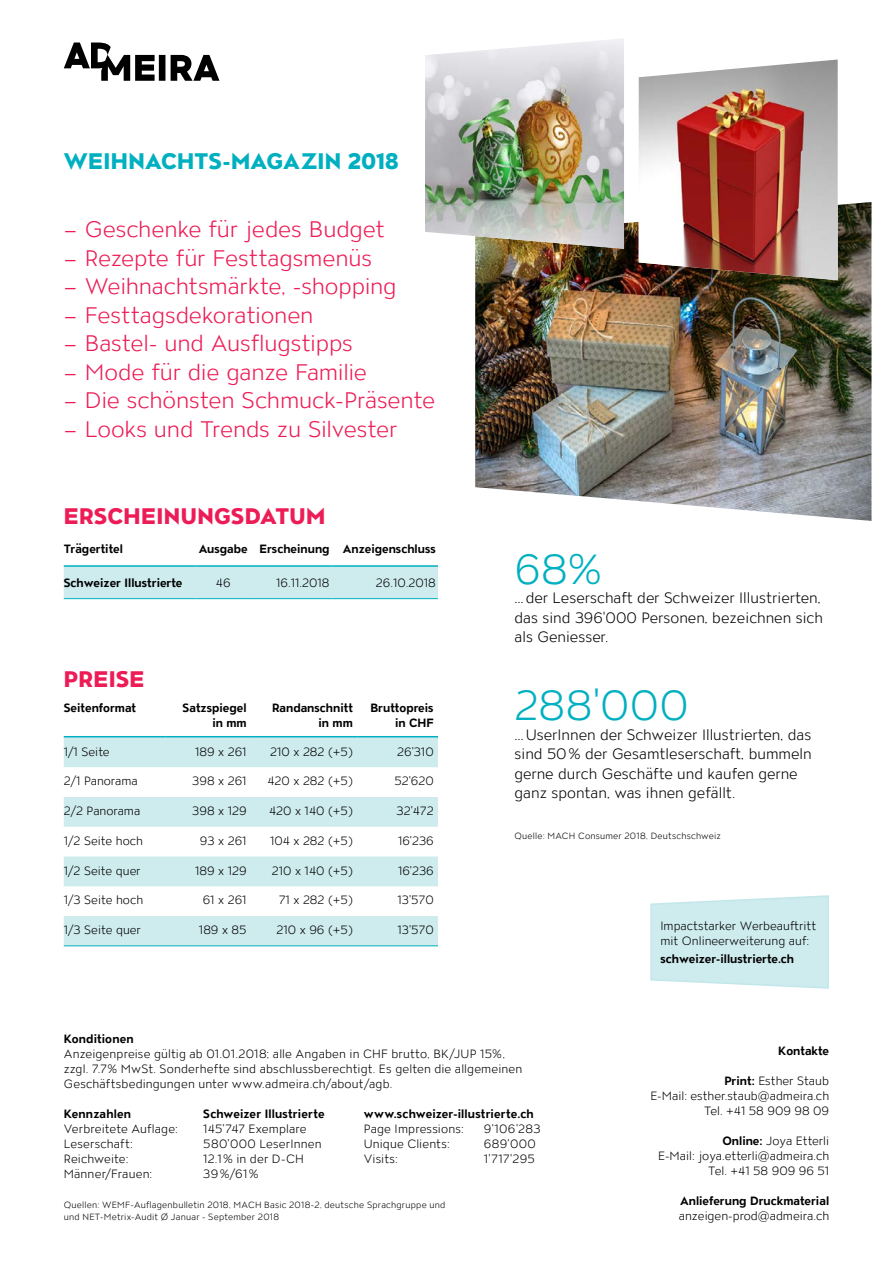
<style>
.page{position:relative;width:893px;height:1263px;background:#fff}
.page>*{position:absolute;margin:0;border:0;box-sizing:border-box;transform-origin:0 0}
.auszeichnung_fett{font:300 42px "ATC Overlook";letter-spacing:.005em;color:#00b0c0}
.lead{font:300 22.5px "ATC Overlook";letter-spacing:-.01em;color:#ed1c56}
.ti{font:800 22.5px "ATC Overlook";letter-spacing:.02em;color:#ed1c56}
.seite_ti{font:800 22.5px "ATC Overlook";letter-spacing:.01em;color:#00b0c0}
.gt{font:300 15px/19.5px "ATC Overlook";color:#000}
.tab_gt{font:300 12px "ATC Overlook";color:#000}
.gt-2{font:300 12px/15px "ATC Overlook";color:#000;text-align:right}
.Quelle{font:300 12px "ATC Overlook";letter-spacing:.01em;color:#000}
.tab_gt-2{font:700 12px "ATC Overlook";color:#000}
.Quelle-2{font:700 12px "ATC Overlook";letter-spacing:.01em;color:#000}
.tab_ut{font:700 12px "ATC Overlook";color:#000}
.gt-3{font:700 12px "ATC Overlook";color:#000}
.tab_gt-3{font:300 9px "ATC Overlook";letter-spacing:.02em;color:#000}
.Quelle-3{font:300 9px "ATC Overlook";letter-spacing:.02em;color:#000}
.s1{font-weight:700}
</style>
<div class="page">
<svg style="left:64px;top:43px;width:155px;height:38px"></svg>
<div style="left:64px;top:567px;width:374px;height:31px;background:#ceebee"></div>
<hr style="left:64px;top:565px;width:132px;height:2px;background:#00b0c0">
<hr style="left:196px;top:565px;width:55px;height:2px;background:#00b0c0">
<hr style="left:251px;top:565px;width:81px;height:2px;background:#00b0c0">
<hr style="left:332px;top:565px;width:106px;height:2px;background:#00b0c0">
<hr style="left:64px;top:598px;width:132px;height:1px;background:#00b0c0">
<hr style="left:196px;top:598px;width:55px;height:1px;background:#00b0c0">
<hr style="left:251px;top:598px;width:81px;height:1px;background:#00b0c0">
<hr style="left:332px;top:598px;width:106px;height:1px;background:#00b0c0">
<img style="left:475px;top:202px;width:396px;height:319px">
<img style="left:425px;top:39px;width:199px;height:210px">
<img style="left:639px;top:60px;width:199px;height:220px">
<svg style="left:64px;top:737px;width:374px;height:208px;fill:#ceebee"></svg>
<hr style="left:64px;top:736px;width:102px;height:1px;background:#00b0c0">
<hr style="left:166px;top:736px;width:85px;height:1px;background:#00b0c0">
<hr style="left:251px;top:736px;width:106px;height:1px;background:#00b0c0">
<hr style="left:357px;top:736px;width:81px;height:1px;background:#00b0c0">
<hr style="left:64px;top:945px;width:102px;height:1px;background:#00b0c0">
<hr style="left:166px;top:945px;width:85px;height:1px;background:#00b0c0">
<hr style="left:251px;top:945px;width:106px;height:1px;background:#00b0c0">
<hr style="left:357px;top:945px;width:81px;height:1px;background:#00b0c0">
<svg style="left:650px;top:895px;width:179px;height:94px;background:#d2ecef"></svg>
<p class="seite_ti" style="left:64px;top:148px;width:336px">WEIHNACHTS-MAGAZIN 2018</p>
<p class="lead" style="left:64px;top:217px;width:323px">– Geschenke für jedes Budget</p>
<p class="lead" style="left:64px;top:245px;width:310px">– Rezepte für Festtagsmenüs</p>
<p class="lead" style="left:64px;top:274px;width:334px">– Weihnachtsmärkte, -shopping</p>
<p class="lead" style="left:64px;top:302px;width:251px">– Festtagsdekorationen</p>
<p class="lead" style="left:64px;top:331px;width:291px">– Bastel- und Ausflugstipps</p>
<p class="lead" style="left:64px;top:359px;width:305px">– Mode für die ganze Familie</p>
<p class="lead" style="left:64px;top:388px;width:373px">– Die schönsten Schmuck-Präsente</p>
<p class="lead" style="left:64px;top:416px;width:335px">– Looks und Trends zu Silvester</p>
<p class="ti" style="left:64px;top:504px;width:263px">ERSCHEINUNGSDATUM</p>
<p class="tab_gt-2" style="left:64px;top:542px;width:61px">Trägertitel</p>
<p class="tab_gt-2" style="left:199px;top:542px;width:51px">Ausgabe</p>
<p class="tab_gt-2" style="left:260px;top:542px;width:71px">Erscheinung</p>
<p class="tab_gt-2" style="left:343px;top:542px;width:95px">Anzeigenschluss</p>
<p class="tab_gt-2" style="left:64px;top:576px;width:120px">Schweizer Illustrierte</p>
<p class="tab_gt" style="left:216px;top:576px;width:16px">46</p>
<p class="tab_gt" style="left:276px;top:576px;width:55px">16.11.2018</p>
<p class="tab_gt" style="left:376px;top:576px;width:61px">26.10.2018</p>
<p class="ti" style="left:64px;top:666px;width:82px">PREISE</p>
<p class="tab_gt-2" style="left:64px;top:701px;width:74px">Seitenformat</p>
<p class="tab_gt-2" style="left:183px;top:701px;width:65px">Satzspiegel</p>
<p class="tab_gt-2" style="left:212px;top:716px;width:36px">in mm</p>
<p class="tab_gt-2" style="left:272px;top:701px;width:82px">Randanschnitt</p>
<p class="tab_gt-2" style="left:319px;top:716px;width:36px">in mm</p>
<p class="tab_gt-2" style="left:370px;top:701px;width:65px">Bruttopreis</p>
<p class="tab_gt-2" style="left:395px;top:716px;width:40px">in CHF</p>
<p class="tab_gt" style="left:64px;top:745px;width:47px">1/1 Seite</p>
<p class="tab_gt" style="left:195px;top:745px;width:53px">189 x 261</p>
<p class="tab_gt" style="left:270px;top:745px;width:84px">210 x 282 (+5)</p>
<p class="tab_gt" style="left:397px;top:745px;width:38px">26'310</p>
<p class="tab_gt" style="left:64px;top:774px;width:75px">2/1 Panorama</p>
<p class="tab_gt" style="left:192px;top:774px;width:56px">398 x 261</p>
<p class="tab_gt" style="left:267px;top:774px;width:87px">420 x 282 (+5)</p>
<p class="tab_gt" style="left:394px;top:774px;width:41px">52'620</p>
<p class="tab_gt" style="left:64px;top:804px;width:78px">2/2 Panorama</p>
<p class="tab_gt" style="left:192px;top:804px;width:56px">398 x 129</p>
<p class="tab_gt" style="left:269px;top:804px;width:85px">420 x 140 (+5)</p>
<p class="tab_gt" style="left:397px;top:804px;width:39px">32'472</p>
<p class="tab_gt" style="left:64px;top:834px;width:81px">1/2 Seite hoch</p>
<p class="tab_gt" style="left:200px;top:834px;width:48px">93 x 261</p>
<p class="tab_gt" style="left:270px;top:834px;width:84px">104 x 282 (+5)</p>
<p class="tab_gt" style="left:398px;top:834px;width:37px">16'236</p>
<p class="tab_gt" style="left:64px;top:864px;width:78px">1/2 Seite quer</p>
<p class="tab_gt" style="left:195px;top:864px;width:53px">189 x 129</p>
<p class="tab_gt" style="left:272px;top:864px;width:83px">210 x 140 (+5)</p>
<p class="tab_gt" style="left:398px;top:864px;width:37px">16'236</p>
<p class="tab_gt" style="left:64px;top:893px;width:81px">1/3 Seite hoch</p>
<p class="tab_gt" style="left:203px;top:893px;width:45px">61 x 261</p>
<p class="tab_gt" style="left:279px;top:893px;width:76px">71 x 282 (+5)</p>
<p class="tab_gt" style="left:398px;top:893px;width:38px">13'570</p>
<p class="tab_gt" style="left:64px;top:923px;width:79px">1/3 Seite quer</p>
<p class="tab_gt" style="left:199px;top:923px;width:49px">189 x 85</p>
<p class="tab_gt" style="left:277px;top:923px;width:78px">210 x 96 (+5)</p>
<p class="tab_gt" style="left:398px;top:923px;width:38px">13'570</p>
<p class="auszeichnung_fett" style="left:514px;top:545px;width:89px">68%</p>
<p class="gt" style="left:514px;top:589px;width:310px">…der Leserschaft der Schweizer Illustrierten, das sind 396'000 Personen, bezeichnen sich als Geniesser.</p>
<p class="auszeichnung_fett" style="left:514px;top:682px;width:176px">288'000</p>
<p class="gt" style="left:514px;top:725px;width:299px">…UserInnen der Schweizer Illustrierten, das sind 50% der Gesamtleserschaft, bummeln gerne durch Geschäfte und kaufen gerne ganz spontan, was ihnen gefällt.</p>
<p class="Quelle-3" style="left:514px;top:831px;width:208px">Quelle: MACH Consumer 2018, Deutschschweiz</p>
<p class="gt-2" style="left:660px;top:919px;width:157px">Impactstarker Werbeauftritt</p>
<p class="gt-2" style="left:660px;top:934px;width:150px">mit Onlineerweiterung auf:</p>
<p class="gt-3" style="left:660px;top:952px;width:135px">schweizer-illustrierte.ch</p>
<p class="tab_ut" style="left:64px;top:1032px;width:72px">Konditionen</p>
<p class="tab_gt" style="left:64px;top:1047px;width:443px">Anzeigenpreise gültig ab 01.01.2018; alle Angaben in CHF brutto, BK/JUP 15%,</p>
<p class="tab_gt" style="left:64px;top:1062px;width:460px">zzgl. 7.7% MwSt. Sonderhefte sind abschlussberechtigt. Es gelten die allgemeinen</p>
<p class="tab_gt" style="left:64px;top:1077px;width:330px">Geschäftsbedingungen unter www.admeira.ch/about/agb.</p>
<p class="Quelle-2" style="left:64px;top:1107px;width:69px">Kennzahlen</p>
<p class="Quelle-2" style="left:203px;top:1107px;width:123px">Schweizer Illustrierte</p>
<p class="Quelle-2" style="left:364px;top:1107px;width:171px">www.schweizer-illustrierte.ch</p>
<p class="Quelle" style="left:64px;top:1122px;width:116px">Verbreitete Auflage:</p>
<p class="Quelle" style="left:203px;top:1122px;width:105px">145'747 Exemplare</p>
<p class="Quelle" style="left:364px;top:1122px;width:102px">Page Impressions:</p>
<p class="Quelle" style="left:484px;top:1122px;width:58px">9'106'283</p>
<p class="Quelle" style="left:64px;top:1137px;width:71px">Leserschaft:</p>
<p class="Quelle" style="left:203px;top:1137px;width:120px">580'000 LeserInnen</p>
<p class="Quelle" style="left:364px;top:1137px;width:88px">Unique Clients:</p>
<p class="Quelle" style="left:484px;top:1137px;width:54px">689'000</p>
<p class="Quelle" style="left:64px;top:1152px;width:66px">Reichweite:</p>
<p class="Quelle" style="left:203px;top:1152px;width:102px">12.1% in der D-CH</p>
<p class="Quelle" style="left:364px;top:1152px;width:36px">Visits:</p>
<p class="Quelle" style="left:484px;top:1152px;width:53px">1'717'295</p>
<p class="Quelle" style="left:64px;top:1167px;width:90px">Männer/Frauen:</p>
<p class="Quelle" style="left:203px;top:1167px;width:57px">39%/61%</p>
<p class="tab_gt-3" style="left:64px;top:1200px;width:383px">Quellen: WEMF-Auflagenbulletin 2018, MACH Basic 2018-2, deutsche Sprachgruppe und</p>
<p class="tab_gt-3" style="left:64px;top:1212px;width:217px">und NET-Metrix-Audit Ø Januar - September 2018</p>
<p class="tab_ut" style="left:778px;top:1044px;width:52px">Kontakte</p>
<p class="gt-2" style="left:724px;top:1074px;width:106px"><span class="s1">Print:</span> Esther Staub</p>
<p class="gt-2" style="left:650px;top:1089px;width:180px">E-Mail: esther.staub@admeira.ch</p>
<p class="gt-2" style="left:704px;top:1104px;width:127px">Tel. +41 58 909 98 09</p>
<p class="gt-2" style="left:658px;top:1134px;width:173px"><span class="s1">Online:</span> Joya Etterli<br>E-Mail: joya.etterli@admeira.ch</p>
<p class="gt-2" style="left:708px;top:1164px;width:122px">Tel. +41 58 909 96 51</p>
<p class="tab_ut" style="left:680px;top:1194px;width:151px">Anlieferung Druckmaterial</p>
<p class="gt-2" style="left:679px;top:1209px;width:152px">anzeigen-prod@admeira.ch</p>
</div>
